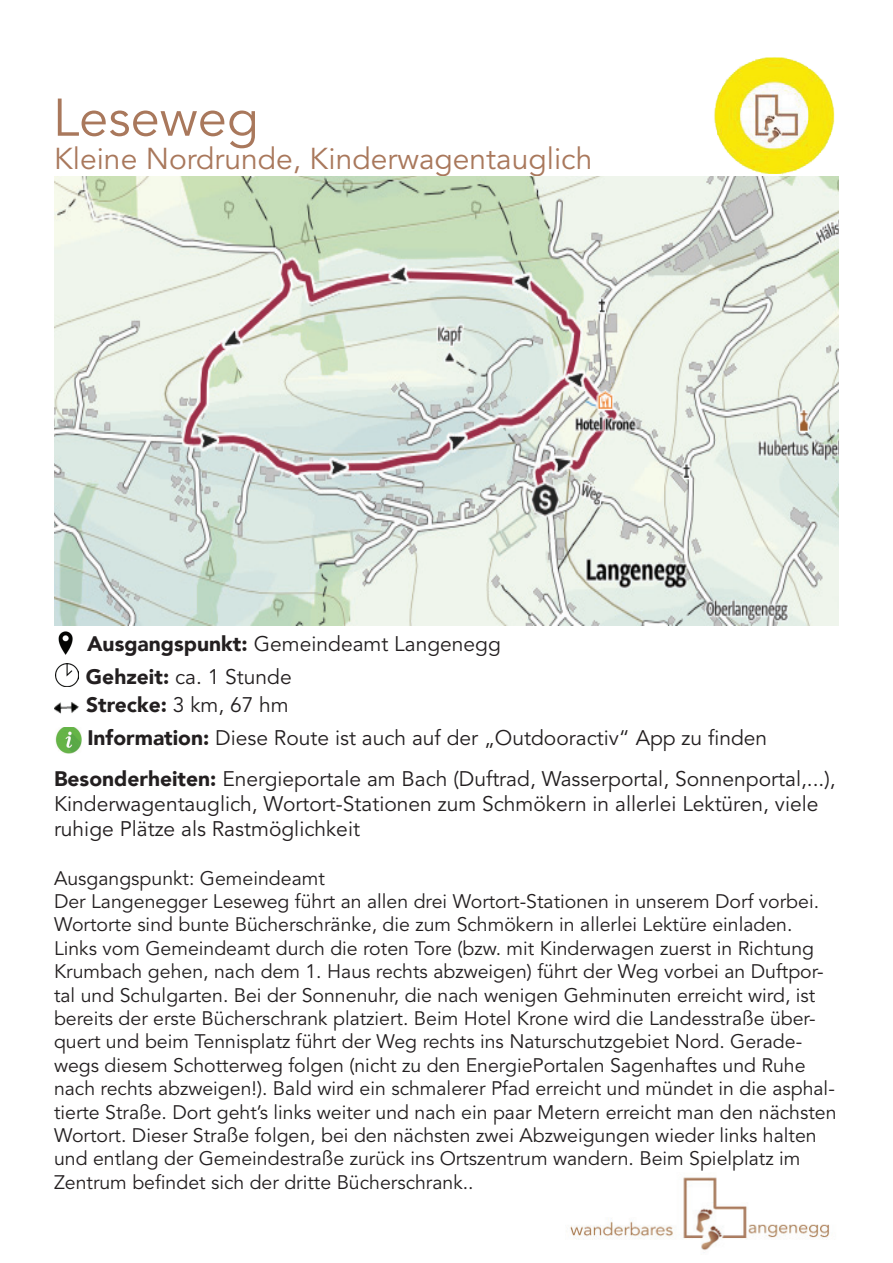
<style>
.page{position:relative;width:893px;height:1263px;background:#fff}
.page>*{position:absolute;margin:0;border:0;box-sizing:border-box;transform-origin:0 0}
.t1{font:52.5px "Avenir LT Std";color:#a9785c}
.t2{font:30px "Avenir LT Std";color:#a9785c}
.t3{font:21px/25.2px "Avenir LT Std";color:#231f20}
.t4{font:900 21px "Avenir LT";color:#231f20}
.t5{font:19.5px/23.4px "Avenir LT Std";color:#231f20}
.s1{font-family:"Avenir LT";font-weight:900}
.s2{font-family:"Avenir LT Std";font-weight:400}
</style>
<div class="page">
<img style="left:566px;top:1177px;width:264px;height:76px">
<img style="left:55px;top:663px;width:23px;height:23px">
<img style="left:58px;top:631px;width:15px;height:24px">
<img style="left:54px;top:702px;width:25px;height:12px">
<img style="left:55px;top:727px;width:27px;height:27px">
<img style="left:714px;top:57px;width:121px;height:118px">
<img style="left:54px;top:176px;width:785px;height:449px">
<h1 class="t1" style="left:53px;top:87px;width:208px">Leseweg</h1>
<h2 class="t2" style="left:54px;top:142px;width:540px">Kleine Nordrunde, Kinderwagentauglich</h2>
<p class="t3" style="left:86px;top:627px;width:416px;line-height:33px"><span class="s1">Ausgangspunkt:</span> Gemeindeamt Langenegg<br><span class="s1">Gehzeit:</span> ca. 1 Stunde</p>
<p class="t4" style="left:86px;top:692px;width:204px">Strecke: <span class="s2">3 km, 67 hm</span></p>
<p class="t3" style="left:87px;top:726px;width:681px"><span class="s1">Information:</span> Diese Route ist auch auf der „Outdooractiv“ App zu finden</p>
<p class="t3" style="left:54px;top:766px;width:783px"><span class="s1">Besonderheiten:</span> Energieportale am Bach (Duftrad, Wasserportal, Sonnenportal,...),<br>Kinderwagentauglich, Wortort-Stationen zum Schmökern in allerlei Lektüren, viele ruhige Plätze als Rastmöglichkeit</p>
<p class="t5" style="left:54px;top:867px;width:784px">Ausgangspunkt: Gemeindeamt<br>Der Langenegger Leseweg führt an allen drei Wortort-Stationen in unserem Dorf vorbei.<br>Wortorte sind bunte Bücherschränke, die zum Schmökern in allerlei Lektüre einladen.<br>Links vom Gemeindeamt durch die roten Tore (bzw. mit Kinderwagen zuerst in Richtung Krumbach gehen, nach dem 1. Haus rechts abzweigen) führt der Weg vorbei an Duftpor&shy;tal und Schulgarten. Bei der Sonnenuhr, die nach wenigen Gehminuten erreicht wird, ist bereits der erste Bücherschrank platziert. Beim Hotel Krone wird die Landesstraße über&shy;quert und beim Tennisplatz führt der Weg rechts ins Naturschutzgebiet Nord. Gerade&shy;wegs diesem Schotterweg folgen (nicht zu den EnergiePortalen Sagenhaftes und Ruhe nach rechts abzweigen!). Bald wird ein schmalerer Pfad erreicht und mündet in die asphal&shy;tierte Straße. Dort geht’s links weiter und nach ein paar Metern erreicht man den nächsten Wortort. Dieser Straße folgen, bei den nächsten zwei Abzweigungen wieder links halten und entlang der Gemeindestraße zurück ins Ortszentrum wandern. Beim Spielplatz im Zentrum befindet sich der dritte Bücherschrank..</p>
</div>
